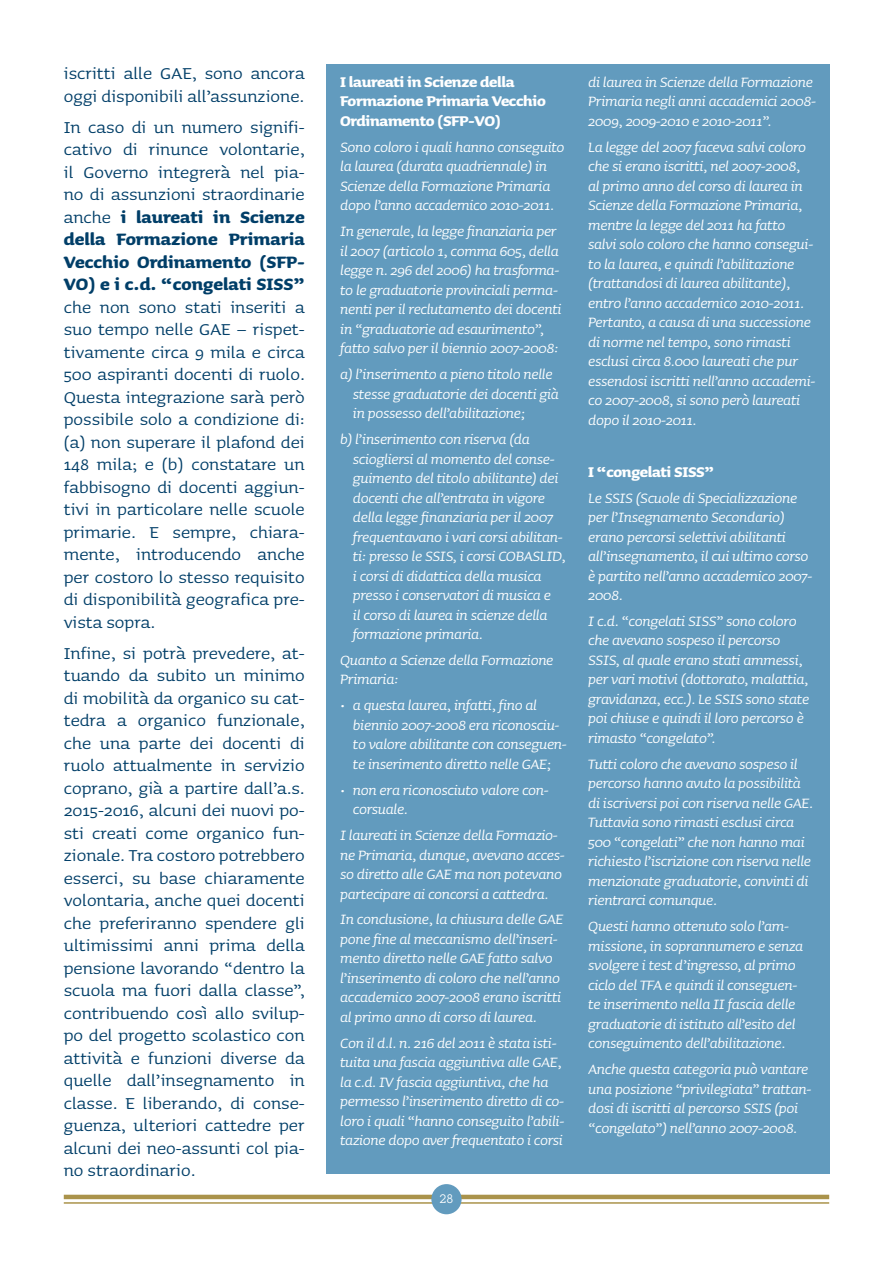
<style>
.page{position:relative;width:893px;height:1263px;background:#fff}
.page>*{position:absolute;margin:0;border:0;box-sizing:border-box;transform-origin:0 0}
.testo_scorrevole{font:21px/22.5px "Sauna";color:#003e68;text-align:justify}
.testo_box{font:italic 18px/19.5px "Sauna";letter-spacing:-.02em;color:#fff}
.testo_box-2{font:700 18px/19.5px "Sauna";letter-spacing:-.02em;color:#fff}
.t1{font:12px "Lubalin Graph";color:#fff}
.s1{font-weight:700}
</style>
<div class="page">
<hr style="left:64px;top:1195px;width:765px;height:4px;background:#aa934b">
<hr style="left:64px;top:1202px;width:765px;height:2px;background:#aa934b">
<div style="left:326px;top:64px;width:503px;height:1110px;background:#629bbe"></div>
<div style="left:431px;top:1184px;width:31px;height:30px;background:#629bbe;border-radius:50%"></div>
<p class="testo_scorrevole" style="left:64px;top:62px;width:242px">iscritti alle GAE, sono ancora oggi disponibili all’assunzione.</p>
<p class="testo_scorrevole" style="left:64px;top:116px;width:242px">In caso di un numero signifi&shy;cativo di rinunce volontarie, il Governo integrerà nel pia&shy;no di assunzioni straordinarie anche <span class="s1">i laureati in Scienze della Formazione Primaria Vecchio Ordinamento (SFP-VO) e i c.d. “congelati SISS” </span>che non sono stati inseriti a suo tempo nelle GAE – rispet&shy;tivamente circa 9 mila e circa 500 aspiranti docenti di ruolo.<br>Questa integrazione sarà però possibile solo a condizione di: (a) non superare il plafond dei 148 mila; e (b) constatare un fabbisogno di docenti aggiun&shy;tivi in particolare nelle scuole primarie. E sempre, chiara&shy;mente, introducendo anche per costoro lo stesso requisito di disponibilità geografica pre&shy;vista sopra.</p>
<p class="testo_scorrevole" style="left:64px;top:642px;width:242px">Infine, si potrà prevedere, at&shy;tuando da subito un minimo di mobilità da organico su cat&shy;tedra a organico funzionale, che una parte dei docenti di ruolo attualmente in servizio coprano, già a partire dall’a.s.<br>2015-2016, alcuni dei nuovi po&shy;sti creati come organico fun&shy;zionale. Tra costoro potrebbero esserci, su base chiaramente volontaria, anche quei docenti che preferiranno spendere gli ultimissimi anni prima della pensione lavorando “dentro la scuola ma fuori dalla classe”, contribuendo così allo svilup&shy;po del progetto scolastico con attività e funzioni diverse da quelle dall’insegnamento in classe. E liberando, di conse&shy;guenza, ulteriori cattedre per alcuni dei neo-assunti col pia&shy;no straordinario.</p>
<p class="testo_box-2" style="left:340px;top:72px;width:207px">I laureati in Scienze della<br>Formazione Primaria Vecchio<br>Ordinamento (SFP-VO)</p>
<p class="testo_box" style="left:340px;top:137px;width:226px">Sono coloro i quali hanno conseguito la laurea (durata quadriennale) in Scienze della Formazione Primaria dopo l’anno accademico 2010-2011.</p>
<p class="testo_box" style="left:340px;top:221px;width:223px">In generale, la legge finanziaria per il 2007 (articolo 1, comma 605, della legge n. 296 del 2006) ha trasforma&shy;to le graduatorie provinciali perma&shy;nenti per il reclutamento dei docenti in “graduatorie ad esaurimento”, fatto salvo per il biennio 2007-2008:</p>
<p class="testo_box" style="left:353px;top:364px;width:208px;text-indent:-13px">a) l’inserimento a pieno titolo nelle stesse graduatorie dei docenti già in possesso dell’abilitazione;</p>
<p class="testo_box" style="left:353px;top:429px;width:215px;text-indent:-13px">b) l’inserimento con riserva (da sciogliersi al momento del conse&shy;guimento del titolo abilitante) dei docenti che all’entrata in vigore della legge finanziaria per il 2007 frequentavano i vari corsi abilitan&shy;ti: presso le SSIS, i corsi COBASLID, i corsi di didattica della musica presso i conservatori di musica e<br>il corso di laurea in scienze della formazione primaria.</p>
<p class="testo_box" style="left:340px;top:650px;width:215px">Quanto a Scienze della Formazione<br>Primaria:</p>
<p class="testo_box" style="left:353px;top:695px;width:215px;text-indent:-13px">• a questa laurea, infatti, fino al biennio 2007-2008 era riconosciu&shy;to valore abilitante con conseguen&shy;te inserimento diretto nelle GAE;</p>
<p class="testo_box" style="left:353px;top:780px;width:197px;text-indent:-13px">• non era riconosciuto valore con&shy;corsuale.</p>
<p class="testo_box" style="left:340px;top:825px;width:226px">I laureati in Scienze della Formazio&shy;ne Primaria, dunque, avevano acces&shy;so diretto alle GAE ma non potevano partecipare ai concorsi a cattedra.</p>
<p class="testo_box" style="left:340px;top:909px;width:225px">In conclusione, la chiusura delle GAE pone fine al meccanismo dell’inseri&shy;mento diretto nelle GAE fatto salvo l’inserimento di coloro che nell’anno accademico 2007-2008 erano iscritti al primo anno di corso di laurea.</p>
<p class="testo_box" style="left:340px;top:1033px;width:226px">Con il d.l. n. 216 del 2011 è stata isti&shy;tuita una fascia aggiuntiva alle GAE, la c.d. IV fascia aggiuntiva, che ha permesso l’inserimento diretto di co&shy;loro i quali “hanno conseguito l’abili&shy;tazione dopo aver frequentato i corsi</p>
<p class="t1" style="left:439px;top:1192px;width:15px">28</p>
<p class="testo_box" style="left:588px;top:72px;width:229px">di laurea in Scienze della Formazione<br>Primaria negli anni accademici 2008-<br>2009, 2009-2010 e 2010-2011”.</p>
<p class="testo_box" style="left:588px;top:137px;width:229px">La legge del 2007 faceva salvi coloro che si erano iscritti, nel 2007-2008, al primo anno del corso di laurea in Scienze della Formazione Primaria, mentre la legge del 2011 ha fatto salvi solo coloro che hanno consegui&shy;to la laurea, e quindi l’abilitazione (trattandosi di laurea abilitante), entro l’anno accademico 2010-2011.<br>Pertanto, a causa di una successione di norme nel tempo, sono rimasti esclusi circa 8.000 laureati che pur essendosi iscritti nell’anno accademi&shy;co 2007-2008, si sono però laureati dopo il 2010-2011.</p>
<p class="testo_box-2" style="left:588px;top:462px;width:127px">I “congelati SISS”</p>
<p class="testo_box" style="left:588px;top:488px;width:226px">Le SSIS (Scuole di Specializzazione per l’Insegnamento Secondario) erano percorsi selettivi abilitanti all’insegnamento, il cui ultimo corso è partito nell’anno accademico 2007-<br>2008.</p>
<p class="testo_box" style="left:588px;top:611px;width:223px">I c.d. “congelati SISS” sono coloro che avevano sospeso il percorso SSIS, al quale erano stati ammessi, per vari motivi (dottorato, malattia, gravidanza, ecc.). Le SSIS sono state poi chiuse e quindi il loro percorso è rimasto “congelato”.</p>
<p class="testo_box" style="left:588px;top:754px;width:227px">Tutti coloro che avevano sospeso il percorso hanno avuto la possibilità di iscriversi poi con riserva nelle GAE.<br>Tuttavia sono rimasti esclusi circa 500 “congelati” che non hanno mai richiesto l’iscrizione con riserva nelle menzionate graduatorie, convinti di rientrarci comunque.</p>
<p class="testo_box" style="left:588px;top:916px;width:216px">Questi hanno ottenuto solo l’am&shy;missione, in soprannumero e senza svolgere i test d’ingresso, al primo ciclo del TFA e quindi il conseguen&shy;te inserimento nella II fascia delle graduatorie di istituto all’esito del conseguimento dell’abilitazione.</p>
<p class="testo_box" style="left:588px;top:1059px;width:225px">Anche questa categoria può vantare una posizione “privilegiata” trattan&shy;dosi di iscritti al percorso SSIS (poi “congelato”) nell’anno 2007-2008.</p>
</div>
